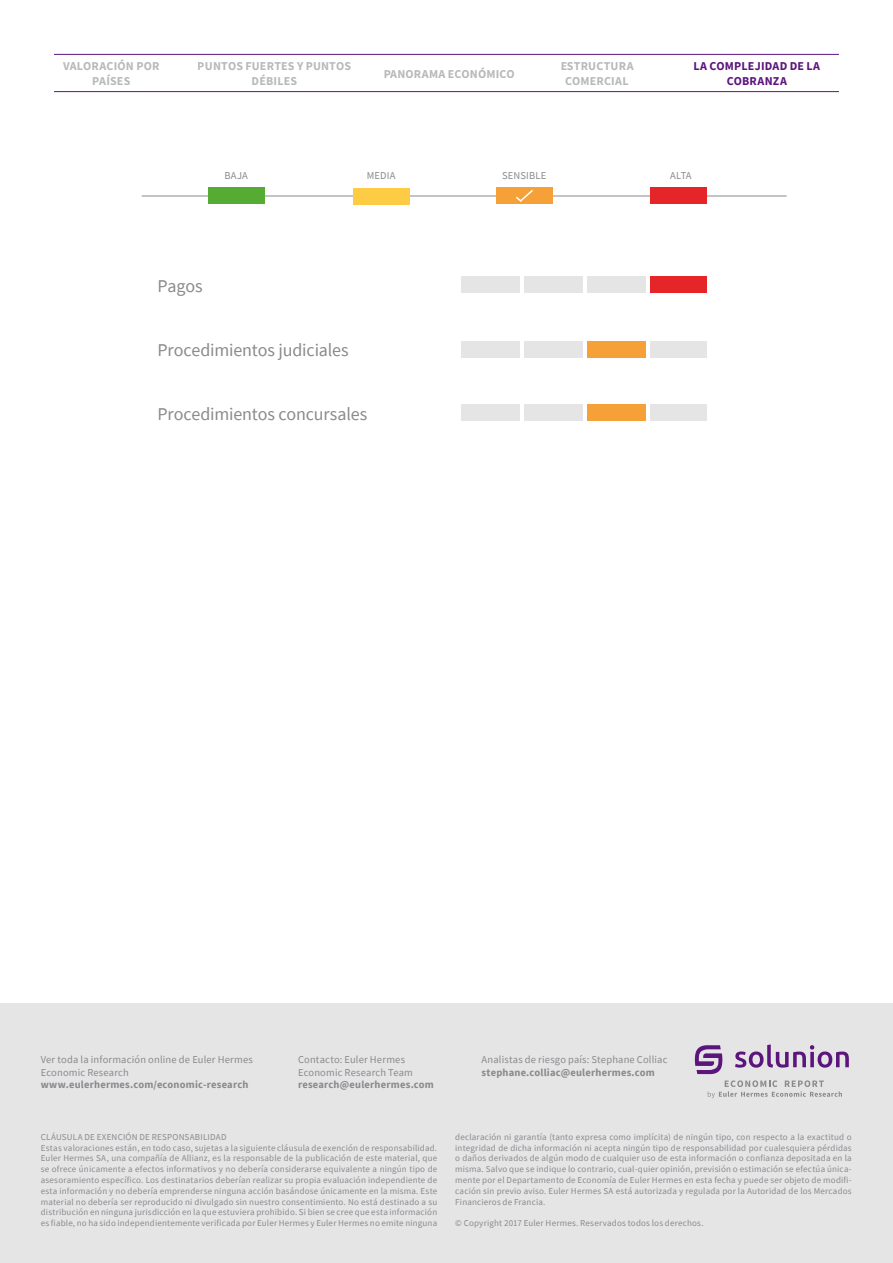
<style>
.page{position:relative;width:893px;height:1263px;background:#fff}
.page>*{position:absolute;margin:0;border:0;box-sizing:border-box;transform-origin:0 0}
.t1{font:18px "Source Sans Pro";letter-spacing:-.01em;color:#898a8d}
.t2{font:700 12px/14.4px "Source Sans Pro";letter-spacing:.015em;color:#898a8d;text-align:center}
.t3{font:700 12px/14.4px "Source Sans Pro";letter-spacing:.015em;color:#5c157d;text-align:center}
.t4{font:10.5px/12.6px "Source Sans Pro";letter-spacing:.015em;color:#898a8d}
.t5{font:700 10.5px "Source Sans Pro";letter-spacing:.02em;color:#898a8d}
.t6{font:9px/10.8px "Source Sans Pro";letter-spacing:.02em;color:#898a8d}
</style>
<div class="page">
<hr style="left:54px;top:54px;width:785px;height:1px;background:#5c157d">
<hr style="left:54px;top:91px;width:785px;height:1px;background:#5c157d">
<hr style="left:142px;top:196px;width:645px;height:1px;background:#898a8d">
<div style="left:496px;top:188px;width:56px;height:16px;background:#f6a137"></div>
<div style="left:650px;top:188px;width:56px;height:16px;background:#e52528"></div>
<div style="left:353px;top:188px;width:56px;height:16px;background:#fecc44"></div>
<div style="left:208px;top:188px;width:56px;height:16px;background:#56ab32"></div>
<svg style="left:516px;top:190px;width:17px;height:12px"></svg>
<div style="left:462px;top:341px;width:58px;height:16px;background:#e6e5e6"></div>
<div style="left:461px;top:404px;width:58px;height:16px;background:#e6e5e6"></div>
<div style="left:650px;top:341px;width:56px;height:16px;background:#e6e5e6"></div>
<div style="left:650px;top:404px;width:56px;height:16px;background:#e6e5e6"></div>
<div style="left:587px;top:341px;width:59px;height:16px;background:#f6a137"></div>
<div style="left:587px;top:404px;width:58px;height:16px;background:#f6a137"></div>
<div style="left:525px;top:341px;width:58px;height:16px;background:#e6e5e6"></div>
<div style="left:524px;top:404px;width:58px;height:16px;background:#e6e5e6"></div>
<div style="left:461px;top:277px;width:59px;height:16px;background:#e6e5e6"></div>
<div style="left:524px;top:277px;width:58px;height:16px;background:#e6e5e6"></div>
<div style="left:650px;top:277px;width:56px;height:16px;background:#e52528"></div>
<div style="left:587px;top:277px;width:58px;height:16px;background:#e6e5e6"></div>
<div style="left:0;top:1003px;width:893px;height:260px;background:#e6e5e6"></div>
<svg style="left:708px;top:1080px;width:134px;height:18px"></svg>
<svg style="left:695px;top:1044px;width:154px;height:30px"></svg>
<h2 class="t2" style="left:63px;top:59px;width:98px">VALORACIÓN POR<br>PAÍSES</h2>
<h2 class="t2" style="left:383px;top:66px;width:133px">PANORAMA ECONÓMICO</h2>
<h2 class="t2" style="left:198px;top:59px;width:155px">PUNTOS FUERTES Y PUNTOS<br>DÉBILES</h2>
<h2 class="t2" style="left:560px;top:59px;width:75px">ESTRUCTURA<br>COMERCIAL</h2>
<h2 class="t3" style="left:693px;top:59px;width:128px">LA COMPLEJIDAD DE LA<br>COBRANZA</h2>
<p class="t4" style="left:224px;top:169px;width:25px">BAJA</p>
<p class="t4" style="left:367px;top:169px;width:30px">MEDIA</p>
<p class="t4" style="left:502px;top:169px;width:46px">SENSIBLE</p>
<p class="t4" style="left:670px;top:169px;width:23px">ALTA</p>
<h1 class="t1" style="left:158px;top:276px;width:46px">Pagos</h1>
<h1 class="t1" style="left:158px;top:340px;width:193px">Procedimientos judiciales</h1>
<h1 class="t1" style="left:158px;top:405px;width:211px">Procedimientos concursales</h1>
<p class="t4" style="left:41px;top:1053px;width:214px">Ver toda la información online de Euler Hermes<br>Economic Research</p>
<p class="t5" style="left:41px;top:1079px;width:209px">www.eulerhermes.com/economic-research</p>
<p class="t4" style="left:298px;top:1053px;width:116px">Contacto: Euler Hermes<br>Economic Research Team</p>
<p class="t5" style="left:298px;top:1079px;width:137px">research@eulerhermes.com</p>
<p class="t4" style="left:482px;top:1053px;width:187px">Analistas de riesgo país: Stephane Colliac</p>
<p class="t5" style="left:482px;top:1066px;width:175px">stephane.colliac@eulerhermes.com</p>
<p class="t6" style="left:41px;top:1131px;width:398px">CLÁUSULA DE EXENCIÓN DE RESPONSABILIDAD<br>Estas valoraciones están, en todo caso, sujetas a la siguiente cláusula de exención de responsabilidad.<br>Euler Hermes SA, una compañía de Allianz, es la responsable de la publicación de este material, que se ofrece únicamente a efectos informativos y no debería considerarse equivalente a ningún tipo de asesoramiento específico. Los destinatarios deberían realizar su propia evaluación independiente de esta información y no debería emprenderse ninguna acción basándose únicamente en la misma. Este material no debería ser reproducido ni divulgado sin nuestro consentimiento. No está destinado a su distribución en ninguna jurisdicción en la que estuviera prohibido. Si bien se cree que esta información es fiable, no ha sido independientemente verificada por Euler Hermes y Euler Hermes no emite ninguna</p>
<p class="t6" style="left:455px;top:1131px;width:398px;text-align:justify">declaración ni garantía (tanto expresa como implícita) de ningún tipo, con respecto a la exactitud o integridad de dicha información ni acepta ningún tipo de responsabilidad por cualesquiera pérdidas o daños derivados de algún modo de cualquier uso de esta información o confianza depositada en la misma. Salvo que se indique lo contrario, cual-quier opinión, previsión o estimación se efectúa única&shy;mente por el Departamento de Economía de Euler Hermes en esta fecha y puede ser objeto de modifi&shy;cación sin previo aviso. Euler Hermes SA está autorizada y regulada por la Autoridad de los Mercados Financieros de Francia.</p>
<p class="t6" style="left:455px;top:1218px;width:250px">© Copyright 2017 Euler Hermes. Reservados todos los derechos.</p>
</div>
